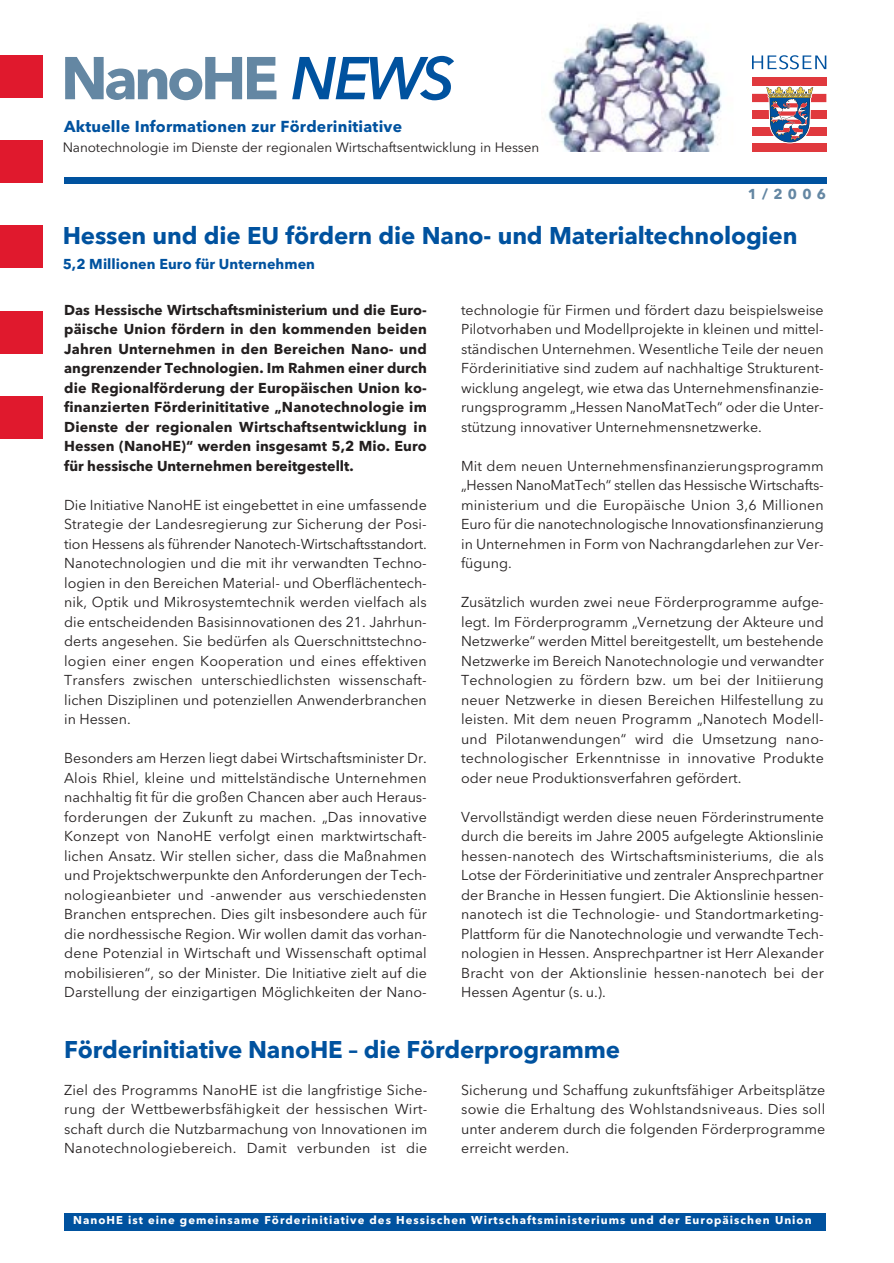
<style>
.page{position:relative;width:894px;height:1263px;background:#fff}
.page>*{position:absolute;margin:0;border:0;box-sizing:border-box;transform-origin:0 0}
.t1{font:700 59.7px "Avenir Next LT Pro";letter-spacing:-.065em;color:#6487a3}
.t2{font:700 24px "Avenir Next LT Pro";letter-spacing:-.005em;color:#00529f}
.t3{font:700 15.75px "Avenir Next LT Pro";letter-spacing:.015em;color:#00529f}
.t4{font:14.25px/19.5px "Avenir Next LT Pro";color:#231f1f;text-align:justify}
.t5{font:700 14.25px/19.5px "Avenir Next LT Pro";color:#231f1f;text-align:justify}
.t6{font:700 14.25px "Avenir Next LT Pro";letter-spacing:.005em;color:#00529f}
.t7{font:700 14.25px "Avenir Next LT Pro";color:#6487a3}
.t8{font:13.5px "Avenir Next LT Pro";letter-spacing:-.005em;color:#231f1f}
.t9{font:700 11.25px "Avenir Next LT Pro";letter-spacing:.09em;color:#fff}
.s1{font-weight:600;font-style:italic;color:#00529f}
</style>
<div class="page">
<div style="left:64px;top:1213px;width:761px;height:17px;background:#00529f"></div>
<div style="left:752px;top:77px;width:74px;height:9px;background:#e0393e"></div>
<div style="left:752px;top:94px;width:74px;height:8px;background:#e0393e"></div>
<div style="left:752px;top:111px;width:74px;height:8px;background:#e0393e"></div>
<div style="left:752px;top:127px;width:74px;height:8px;background:#e0393e"></div>
<div style="left:752px;top:143px;width:74px;height:9px;background:#e0393e"></div>
<svg style="left:765px;top:86px;width:49px;height:57px"></svg>
<svg style="left:752px;top:55px;width:74px;height:14px"></svg>
<div style="left:0;top:396px;width:43px;height:42px;background:#e0192d"></div>
<div style="left:0;top:56px;width:43px;height:42px;background:#e0192d"></div>
<div style="left:0;top:141px;width:43px;height:42px;background:#e0192d"></div>
<div style="left:0;top:226px;width:43px;height:42px;background:#e0192d"></div>
<div style="left:0;top:311px;width:43px;height:42px;background:#e0192d"></div>
<img style="left:548px;top:22px;width:174px;height:129px">
<div style="left:64px;top:177px;width:763px;height:6px;background:#00529f"></div>
<h1 class="t1" style="left:61px;top:57px;width:396px">NanoHE <span class="s1">NEWS</span></h1>
<p class="t3" style="left:64px;top:121px;width:339px">Aktuelle Informationen zur Förderinitiative</p>
<p class="t8" style="left:63px;top:142px;width:478px">Nanotechnologie im Dienste der regionalen Wirtschaftsentwicklung in Hessen</p>
<p class="t7" style="left:748px;top:189px;width:80px">1/2006</p>
<h2 class="t2" style="left:63px;top:227px;width:736px">Hessen und die EU fördern die Nano- und Materialtechnologien</h2>
<p class="t6" style="left:63px;top:259px;width:254px">5,2 Millionen Euro für Unternehmen</p>
<p class="t5" style="left:64px;top:302px;width:364px">Das Hessische Wirtschaftsministerium und die Euro&shy;päische Union fördern in den kommenden beiden Jahren Unternehmen in den Bereichen Nano- und angrenzender Technologien. Im Rahmen einer durch die Regionalförderung der Europäischen Union ko&shy;finanzierten Förderinititative „Nanotechnologie im Dienste der regionalen Wirtschaftsentwicklung in Hessen (NanoHE)“ werden insgesamt 5,2 Mio. Euro für hessische Unternehmen bereitgestellt.</p>
<p class="t4" style="left:64px;top:496px;width:364px">Die Initiative NanoHE ist eingebettet in eine umfassende Strategie der Landesregierung zur Sicherung der Posi&shy;tion Hessens als führender Nanotech-Wirtschaftsstandort.<br>Nanotechnologien und die mit ihr verwandten Techno&shy;logien in den Bereichen Material- und Oberflächentech&shy;nik, Optik und Mikrosystemtechnik werden vielfach als die entscheidenden Basisinnovationen des 21. Jahrhun&shy;derts angesehen. Sie bedürfen als Querschnittstechno&shy;logien einer engen Kooperation und eines effektiven Transfers zwischen unterschiedlichsten wissenschaft&shy;lichen Disziplinen und potenziellen Anwenderbranchen in Hessen.</p>
<p class="t4" style="left:64px;top:750px;width:364px">Besonders am Herzen liegt dabei Wirtschaftsminister Dr.<br>Alois Rhiel, kleine und mittelständische Unternehmen nachhaltig fit für die großen Chancen aber auch Heraus&shy;forderungen der Zukunft zu machen. „Das innovative Konzept von NanoHE verfolgt einen marktwirtschaft&shy;lichen Ansatz. Wir stellen sicher, dass die Maßnahmen und Projektschwerpunkte den Anforderungen der Tech&shy;nologieanbieter und -anwender aus verschiedensten Branchen entsprechen. Dies gilt insbesondere auch für die nordhessische Region. Wir wollen damit das vorhan&shy;dene Potenzial in Wirtschaft und Wissenschaft optimal mobilisieren“, so der Minister. Die Initiative zielt auf die Darstellung der einzigartigen Möglichkeiten der Nano-</p>
<p class="t4" style="left:461px;top:301px;width:364px">technologie für Firmen und fördert dazu beispielsweise Pilotvorhaben und Modellprojekte in kleinen und mittel&shy;ständischen Unternehmen. Wesentliche Teile der neuen Förderinitiative sind zudem auf nachhaltige Strukturent&shy;wicklung angelegt, wie etwa das Unternehmensfinanzie&shy;rungsprogramm „Hessen NanoMatTech“ oder die Unter&shy;stützung innovativer Unternehmensnetzwerke.</p>
<p class="t4" style="left:461px;top:457px;width:364px">Mit dem neuen Unternehmensfinanzierungsprogramm „Hessen NanoMatTech“ stellen das Hessische Wirtschafts&shy;ministerium und die Europäische Union 3,6 Millionen Euro für die nanotechnologische Innovationsfinanzierung in Unternehmen in Form von Nachrangdarlehen zur Ver&shy;fügung.</p>
<p class="t4" style="left:461px;top:594px;width:364px">Zusätzlich wurden zwei neue Förderprogramme aufge&shy;legt. Im Förderprogramm „Vernetzung der Akteure und Netzwerke“ werden Mittel bereitgestellt, um bestehende Netzwerke im Bereich Nanotechnologie und verwandter Technologien zu fördern bzw. um bei der Initiierung neuer Netzwerke in diesen Bereichen Hilfestellung zu leisten. Mit dem neuen Programm „Nanotech Modell&shy;und Pilotanwendungen“ wird die Umsetzung nano&shy;technologischer Erkenntnisse in innovative Produkte oder neue Produktionsverfahren gefördert.</p>
<p class="t4" style="left:461px;top:808px;width:364px">Vervollständigt werden diese neuen Förderinstrumente durch die bereits im Jahre 2005 aufgelegte Aktionslinie hessen-nanotech des Wirtschaftsministeriums, die als Lotse der Förderinitiative und zentraler Ansprechpartner der Branche in Hessen fungiert. Die Aktionslinie hessen&shy;nanotech ist die Technologie- und Standortmarketing-Plattform für die Nanotechnologie und verwandte Tech&shy;nologien in Hessen. Ansprechpartner ist Herr Alexander Bracht von der Aktionslinie hessen-nanotech bei der Hessen Agentur (s. u.).</p>
<h2 class="t2" style="left:64px;top:1041px;width:558px">Förderinitiative NanoHE – die Förderprogramme</h2>
<p class="t4" style="left:64px;top:1081px;width:365px">Ziel des Programms NanoHE ist die langfristige Siche&shy;rung der Wettbewerbsfähigkeit der hessischen Wirt&shy;schaft durch die Nutzbarmachung von Innovationen im Nanotechnologiebereich. Damit verbunden ist die</p>
<p class="t4" style="left:461px;top:1081px;width:366px">Sicherung und Schaffung zukunftsfähiger Arbeitsplätze sowie die Erhaltung des Wohlstandsniveaus. Dies soll unter anderem durch die folgenden Förderprogramme erreicht werden.</p>
<p class="t9" style="left:73px;top:1216px;width:740px">NanoHE ist eine gemeinsame Förderinitiative des Hessischen Wirtschaftsministeriums und der Europäischen Union</p>
</div>
